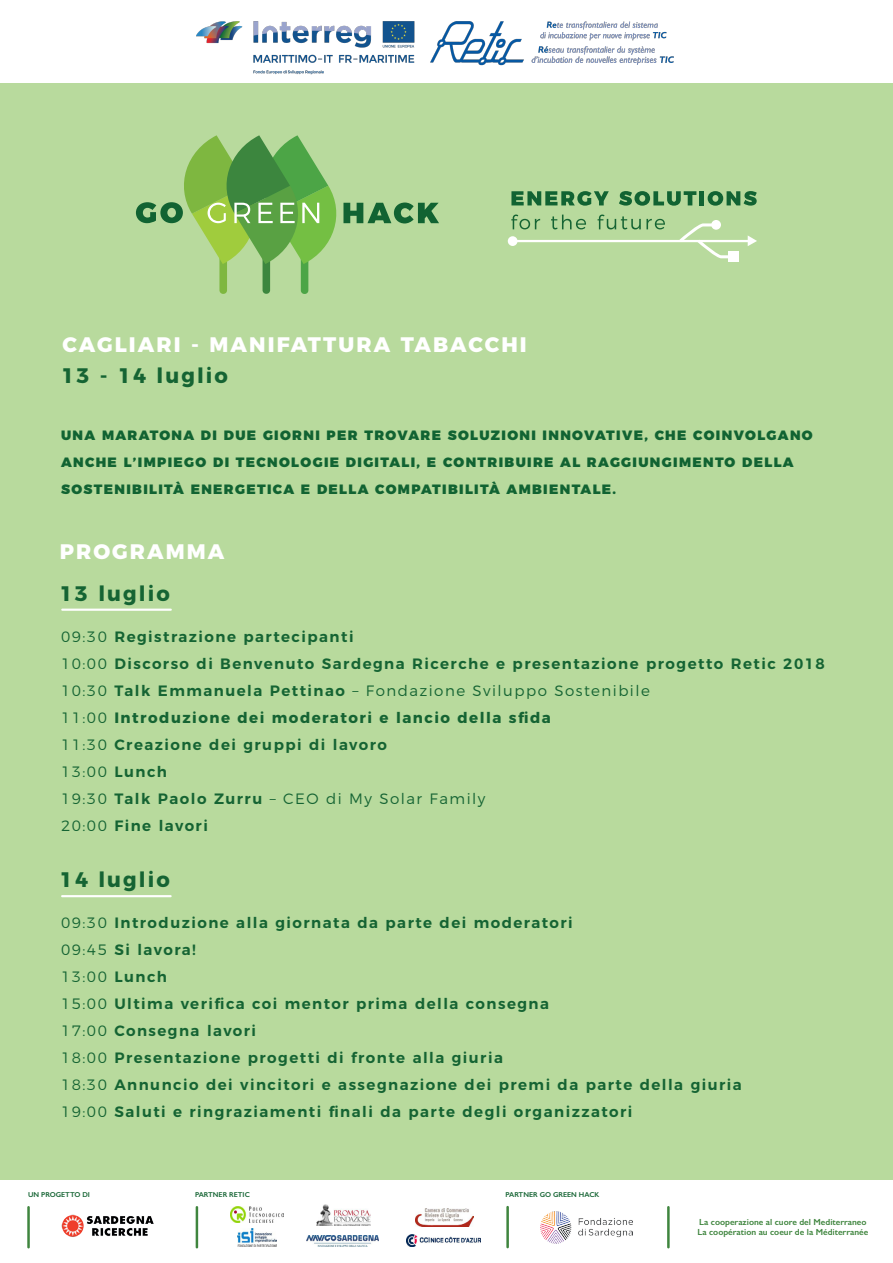
<style>
.page{position:relative;width:893px;height:1263px;background:#fff}
.page>*{position:absolute;margin:0;border:0;box-sizing:border-box;transform-origin:0 0}
.t1{font:800 21px "Montserrat";letter-spacing:.1em;color:#fff}
.t2{font:700 21px "Montserrat";letter-spacing:.1em;color:#156433}
.t3{font:600 15px/27px "Montserrat";letter-spacing:.1em;color:#156433}
.t4{font:900 13.5px/27px "Montserrat";letter-spacing:.1em;color:#116332}
.t5{font:600 8.85px/10.6px "Gill Sans";color:#3f853e}
.t6{font:600 7.05px "Gill Sans";color:#156433}
.s1{font-weight:300}
.s2{font-weight:700}
</style>
<div class="page">
<div style="left:0;top:83px;width:893px;height:1096px;background:#b8da9d"></div>
<img style="left:197px;top:21px;width:476px;height:54px">
<hr style="left:61px;top:609px;width:111px;height:2px;background:#fff">
<hr style="left:61px;top:895px;width:111px;height:2px;background:#fff">
<div style="left:219px;top:255px;width:8px;height:39px;background:#7eb740;border-radius:4px"></div>
<div style="left:263px;top:255px;width:7px;height:39px;background:#3c863e;border-radius:4px"></div>
<div style="left:301px;top:255px;width:7px;height:39px;background:#4ca546;border-radius:4px"></div>
<svg style="left:136px;top:135px;width:303px;height:129px"></svg>
<hr style="left:511px;top:240px;width:241px;height:2px;background:#fff">
<svg style="left:511px;top:191px;width:98px;height:15px"></svg>
<svg style="left:619px;top:191px;width:77px;height:15px"></svg>
<hr style="left:700px;top:191px;width:4px;height:14px;background:#116332">
<svg style="left:708px;top:191px;width:49px;height:15px"></svg>
<svg style="left:511px;top:214px;width:29px;height:15px"></svg>
<svg style="left:551px;top:215px;width:35px;height:14px"></svg>
<svg style="left:598px;top:214px;width:67px;height:15px"></svg>
<div style="left:508px;top:236px;width:9px;height:10px;background:#fff;border-radius:50%"></div>
<div style="left:711px;top:220px;width:10px;height:10px;background:#fff;border-radius:50%"></div>
<svg style="left:679px;top:223px;width:55px;height:35px"></svg>
<div style="left:728px;top:251px;width:11px;height:11px;background:#fff"></div>
<svg style="left:748px;top:235px;width:9px;height:11px"></svg>
<img style="left:407px;top:1234px;width:74px;height:12px">
<img style="left:415px;top:1208px;width:58px;height:18px">
<img style="left:238px;top:1229px;width:38px;height:17px">
<img style="left:307px;top:1236px;width:72px;height:10px">
<img style="left:230px;top:1207px;width:53px;height:16px">
<img style="left:61px;top:1214px;width:93px;height:23px">
<img style="left:316px;top:1204px;width:55px;height:21px">
<hr style="left:196px;top:1206px;width:2px;height:42px;background:#3f853e">
<hr style="left:27px;top:1206px;width:3px;height:42px;background:#3f853e">
<hr style="left:506px;top:1206px;width:3px;height:42px;background:#3f853e">
<hr style="left:667px;top:1206px;width:3px;height:42px;background:#3f853e">
<img style="left:540px;top:1212px;width:92px;height:31px">
<h1 class="t1" style="left:62px;top:327px;width:466px">CAGLIARI - MANIFATTURA TABACCHI</h1>
<h1 class="t2" style="left:61px;top:358px;width:168px">13 - 14 luglio</h1>
<p class="t4" style="left:61px;top:420px;width:753px">UNA MARATONA DI DUE GIORNI PER TROVARE SOLUZIONI INNOVATIVE, CHE COINVOLGANO<br>ANCHE L’IMPIEGO DI TECNOLOGIE DIGITALI, E CONTRIBUIRE AL RAGGIUNGIMENTO DELLA<br>SOSTENIBILITÀ ENERGETICA E DELLA COMPATIBILITÀ AMBIENTALE.</p>
<h1 class="t1" style="left:60px;top:534px;width:166px">PROGRAMMA</h1>
<h1 class="t2" style="left:60px;top:576px;width:111px">13 luglio</h1>
<p class="t3" style="left:61px;top:621px;width:765px"><span class="s1">09:30</span> Registrazione partecipanti<br><span class="s1">10:00</span> Discorso di Benvenuto Sardegna Ricerche e presentazione progetto Retic 2018<br><span class="s1">10:30</span> Talk Emmanuela Pettinao <span class="s1">– Fondazione Sviluppo Sostenibile<br>11:00</span> <span class="s2">Introduzione dei moderatori e lancio della sfida<br></span><span class="s1">11:30</span> Creazione dei gruppi di lavoro<br><span class="s1">13:00</span> Lunch<br><span class="s1">19:30</span> Talk Paolo Zurru <span class="s1">– CEO di My Solar Family<br>20:00</span> Fine lavori</p>
<h1 class="t2" style="left:60px;top:862px;width:111px">14 luglio</h1>
<p class="t3" style="left:61px;top:908px;width:682px"><span class="s1">09:30</span> Introduzione alla giornata da parte dei moderatori<br><span class="s1">09:45</span> Si lavora!<br><span class="s1">13:00</span> Lunch<br><span class="s1">15:00</span> Ultima verifica coi mentor prima della consegna<br><span class="s1">17:00</span> Consegna lavori<br><span class="s1">18:00</span> Presentazione progetti di fronte alla giuria<br><span class="s1">18:30</span> Annuncio dei vincitori e assegnazione dei premi da parte della giuria <span class="s1">19:00</span> Saluti e ringraziamenti finali da parte degli organizzatori</p>
<p class="t6" style="left:28px;top:1190px;width:63px">UN PROGETTO DI</p>
<p class="t6" style="left:195px;top:1190px;width:56px">PARTNER RETIC</p>
<p class="t6" style="left:505px;top:1190px;width:95px">PARTNER GO GREEN HACK</p>
<p class="t5" style="left:698px;top:1216px;width:172px">La cooperazione al cuore del Mediterraneo<br>La coopération au coeur de la Méditerranée</p>
</div>
